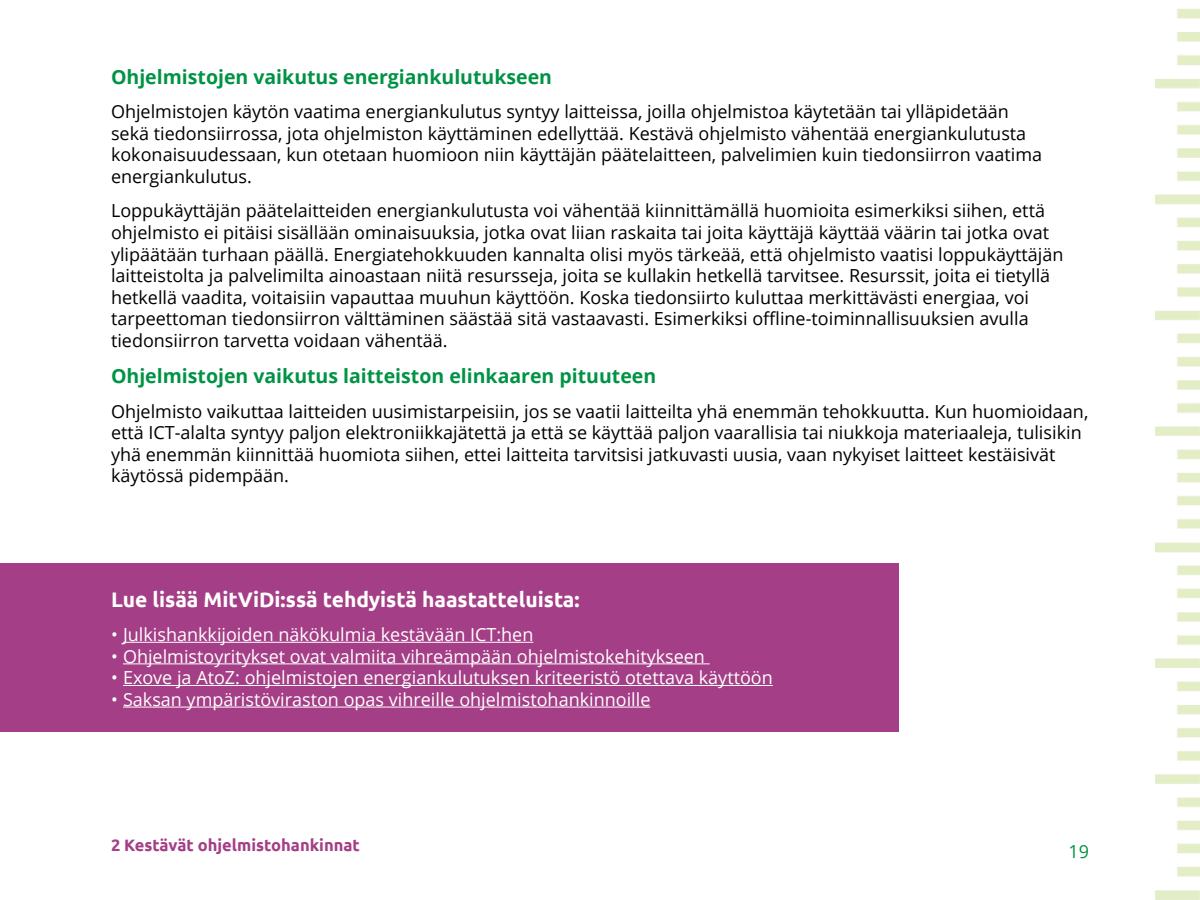
<style>
.page{position:relative;width:1200px;height:900px;background:#fff}
.page>*{position:absolute;margin:0;border:0;box-sizing:border-box;transform-origin:0 0}
.t1{font:700 21px "Ubuntu";color:#fff}
.t2{font:700 19.5px "Open Sans";color:#009345}
.t3{font:18px/21.6px "Open Sans";color:#000}
.t4{font:18px "Open Sans";color:#fff}
.t5{font:18px "Open Sans";color:#009345}
.t6{font:700 16.5px "Ubuntu";color:#a43e86}
</style>
<div class="page">
<div style="left:0;top:564px;width:898px;height:168px;background:#a43e86"></div>
<hr style="left:123px;top:642px;width:410px;height:1px;background:#fff">
<hr style="left:123px;top:663px;width:587px;height:1px;background:#fff">
<hr style="left:123px;top:685px;width:650px;height:1px;background:#fff">
<hr style="left:123px;top:707px;width:527px;height:1px;background:#fff">
<img style="left:1155px;top:8px;width:45px;height:892px">
<p class="t2" style="left:111px;top:63px;width:443px">Ohjelmistojen vaikutus energiankulutukseen</p>
<p class="t3" style="left:111px;top:100px;width:933px">Ohjelmistojen käytön vaatima energiankulutus syntyy laitteissa, joilla ohjelmistoa käytetään tai ylläpidetään sekä tiedonsiirrossa, jota ohjelmiston käyttäminen edellyttää. Kestävä ohjelmisto vähentää energiankulutusta kokonaisuudessaan, kun otetaan huomioon niin käyttäjän päätelaitteen, palvelimien kuin tiedonsiirron vaatima energiankulutus.</p>
<p class="t3" style="left:111px;top:200px;width:954px">Loppukäyttäjän päätelaitteiden energiankulutusta voi vähentää kiinnittämällä huomioita esimerkiksi siihen, että ohjelmisto ei pitäisi sisällään ominaisuuksia, jotka ovat liian raskaita tai joita käyttäjä käyttää väärin tai jotka ovat ylipäätään turhaan päällä. Energiatehokkuuden kannalta olisi myös tärkeää, että ohjelmisto vaatisi loppukäyttäjän laitteistolta ja palvelimilta ainoastaan niitä resursseja, joita se kullakin hetkellä tarvitsee. Resurssit, joita ei tietyllä hetkellä vaadita, voitaisiin vapauttaa muuhun käyttöön. Koska tiedonsiirto kuluttaa merkittävästi energiaa, voi tarpeettoman tiedonsiirron välttäminen säästää sitä vastaavasti. Esimerkiksi offline-toiminnallisuuksien avulla tiedonsiirron tarvetta voidaan vähentää.</p>
<p class="t2" style="left:111px;top:362px;width:547px">Ohjelmistojen vaikutus laitteiston elinkaaren pituuteen</p>
<p class="t3" style="left:111px;top:400px;width:979px">Ohjelmisto vaikuttaa laitteiden uusimistarpeisiin, jos se vaatii laitteilta yhä enemmän tehokkuutta. Kun huomioidaan, että ICT-alalta syntyy paljon elektroniikkajätettä ja että se käyttää paljon vaarallisia tai niukkoja materiaaleja, tulisikin yhä enemmän kiinnittää huomiota siihen, ettei laitteita tarvitsisi jatkuvasti uusia, vaan nykyiset laitteet kestäisivät käytössä pidempään.</p>
<p class="t1" style="left:111px;top:586px;width:470px">Lue lisää MitViDi:ssä tehdyistä haastatteluista:</p>
<p class="t4" style="left:111px;top:622px;width:424px">• Julkishankkijoiden näkökulmia kestävään ICT:hen</p>
<p class="t4" style="left:111px;top:644px;width:596px">• Ohjelmistoyritykset ovat valmiita vihreämpään ohjelmistokehitykseen</p>
<p class="t4" style="left:111px;top:665px;width:663px">• Exove ja AtoZ: ohjelmistojen energiankulutuksen kriteeristö otettava käyttöön</p>
<p class="t4" style="left:111px;top:687px;width:541px">• Saksan ympäristöviraston opas vihreille ohjelmistohankinnoille</p>
<p class="t6" style="left:111px;top:835px;width:250px">2 Kestävät ohjelmistohankinnat</p>
<p class="t5" style="left:1068px;top:839px;width:22px">19</p>
</div>
